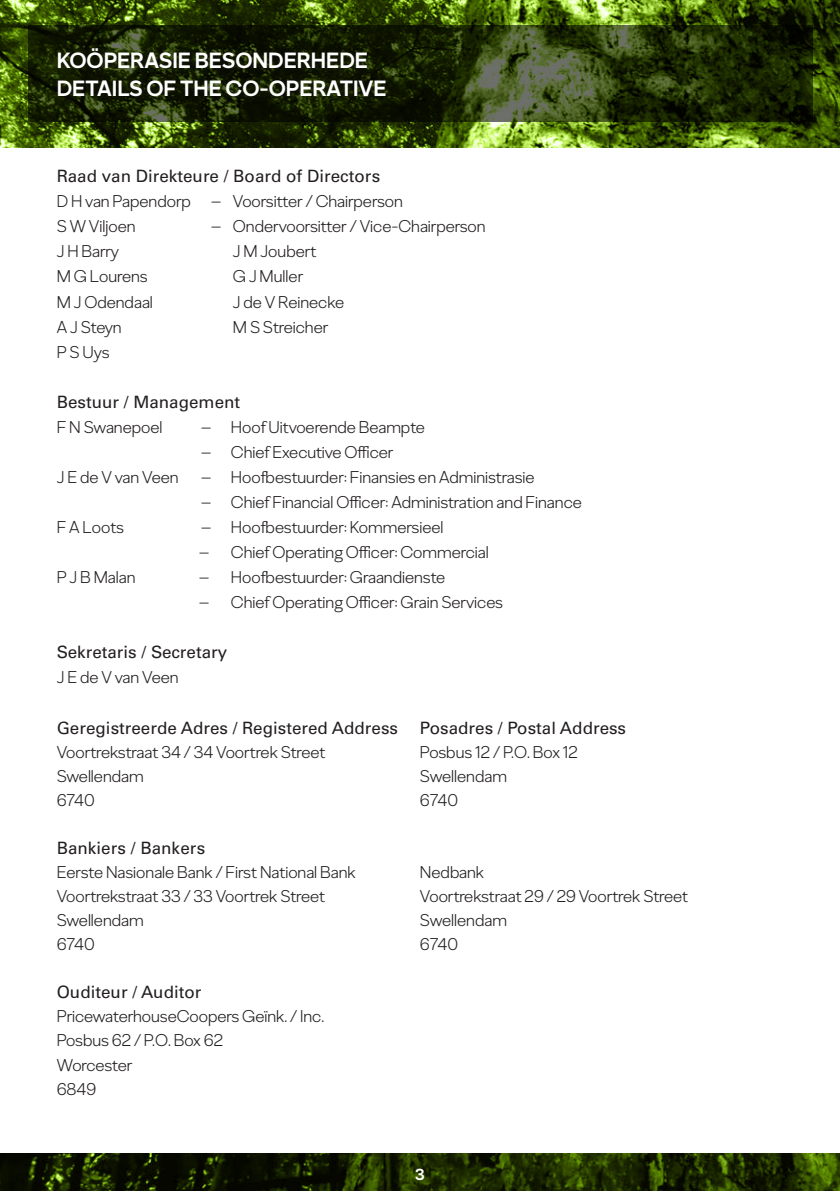
<style>
.page{position:relative;width:840px;height:1191px;background:#fff}
.page>*{position:absolute;margin:0;border:0;box-sizing:border-box;transform-origin:0 0}
.PAGE_HEADINGS{font:700 22px "Amorim Sans";color:#fff}
.BODY_COPY{font:300 17px "Amorim Sans";color:#231f20}
.BOLD{font:17px "Univers LT Std";color:#231f20}
.t1{font:700 16px "Amorim Sans";color:#fff}
</style>
<div class="page">
<svg style="left:0;top:1153px;width:839px;height:38px;background:#1b2800"></svg>
<svg style="left:0;top:0;width:839px;height:147px;background:#486410"></svg>
<svg style="left:28px;top:25px;width:784px;height:97px;background:#25310d"></svg>
<div style="left:50px;top:40px;width:348px;height:69px;background:#231f20;opacity:.4"></div>
<p class="PAGE_HEADINGS" style="left:57px;top:46px;width:312px">KOÖPERASIE BESONDERHEDE</p>
<p class="PAGE_HEADINGS" style="left:57px;top:74px;width:331px">DETAILS OF THE CO-OPERATIVE</p>
<p class="BOLD" style="left:57px;top:166px;width:325px">Raad van Direkteure / Board of Directors</p>
<p class="BODY_COPY" style="left:57px;top:191px;width:347px">D H van Papendorp – Voorsitter / Chairperson</p>
<p class="BODY_COPY" style="left:57px;top:216px;width:80px">S W Viljoen</p>
<p class="BODY_COPY" style="left:211px;top:216px;width:276px">– Ondervoorsitter / Vice-Chairperson</p>
<p class="BODY_COPY" style="left:57px;top:241px;width:64px">J H Barry</p>
<p class="BODY_COPY" style="left:233px;top:241px;width:85px">J M Joubert</p>
<p class="BODY_COPY" style="left:57px;top:266px;width:92px">M G Lourens</p>
<p class="BODY_COPY" style="left:233px;top:266px;width:72px">G J Muller</p>
<p class="BODY_COPY" style="left:57px;top:291px;width:98px">M J Odendaal</p>
<p class="BODY_COPY" style="left:233px;top:291px;width:113px">J de V Reinecke</p>
<p class="BODY_COPY" style="left:57px;top:316px;width:66px">A J Steyn</p>
<p class="BODY_COPY" style="left:233px;top:316px;width:97px">M S Streicher</p>
<p class="BODY_COPY" style="left:57px;top:341px;width:54px">P S Uys</p>
<p class="BOLD" style="left:57px;top:391px;width:185px">Bestuur / Management</p>
<p class="BODY_COPY" style="left:57px;top:416px;width:107px">F N Swanepoel</p>
<p class="BODY_COPY" style="left:201px;top:416px;width:225px">– Hoof Uitvoerende Beampte</p>
<p class="BODY_COPY" style="left:201px;top:441px;width:194px">– Chief Executive Officer</p>
<p class="BODY_COPY" style="left:57px;top:466px;width:123px">J E de V van Veen</p>
<p class="BODY_COPY" style="left:201px;top:466px;width:335px">– Hoofbestuurder: Finansies en Administrasie</p>
<p class="BODY_COPY" style="left:201px;top:491px;width:382px">– Chief Financial Officer: Administration and Finance</p>
<p class="BODY_COPY" style="left:57px;top:516px;width:69px">F A Loots</p>
<p class="BODY_COPY" style="left:201px;top:516px;width:244px">– Hoofbestuurder: Kommersieel</p>
<p class="BODY_COPY" style="left:199px;top:541px;width:291px">– Chief Operating Officer: Commercial</p>
<p class="BODY_COPY" style="left:57px;top:566px;width:80px">P J B Malan</p>
<p class="BODY_COPY" style="left:199px;top:566px;width:248px">– Hoofbestuurder: Graandienste</p>
<p class="BODY_COPY" style="left:199px;top:591px;width:305px">– Chief Operating Officer: Grain Services</p>
<p class="BOLD" style="left:57px;top:641px;width:172px">Sekretaris / Secretary</p>
<p class="BODY_COPY" style="left:57px;top:666px;width:123px">J E de V van Veen</p>
<p class="BOLD" style="left:57px;top:717px;width:342px">Geregistreerde Adres / Registered Address</p>
<p class="BOLD" style="left:420px;top:717px;width:207px">Posadres / Postal Address</p>
<p class="BODY_COPY" style="left:57px;top:741px;width:270px">Voortrekstraat 34 / 34 Voortrek Street</p>
<p class="BODY_COPY" style="left:420px;top:741px;width:159px">Posbus 12 / P.O. Box 12</p>
<p class="BODY_COPY" style="left:57px;top:765px;width:88px">Swellendam</p>
<p class="BODY_COPY" style="left:420px;top:765px;width:88px">Swellendam</p>
<p class="BODY_COPY" style="left:57px;top:789px;width:40px">6740</p>
<p class="BODY_COPY" style="left:420px;top:789px;width:40px">6740</p>
<p class="BOLD" style="left:57px;top:837px;width:150px">Bankiers / Bankers</p>
<p class="BODY_COPY" style="left:57px;top:861px;width:300px">Eerste Nasionale Bank / First National Bank</p>
<p class="BODY_COPY" style="left:420px;top:861px;width:66px">Nedbank</p>
<p class="BODY_COPY" style="left:57px;top:885px;width:270px">Voortrekstraat 33 / 33 Voortrek Street</p>
<p class="BODY_COPY" style="left:420px;top:885px;width:270px">Voortrekstraat 29 / 29 Voortrek Street</p>
<p class="BODY_COPY" style="left:57px;top:909px;width:88px">Swellendam</p>
<p class="BODY_COPY" style="left:420px;top:909px;width:88px">Swellendam</p>
<p class="BODY_COPY" style="left:57px;top:933px;width:40px">6740</p>
<p class="BODY_COPY" style="left:420px;top:933px;width:40px">6740</p>
<p class="BOLD" style="left:57px;top:981px;width:146px">Ouditeur / Auditor</p>
<p class="BODY_COPY" style="left:57px;top:1005px;width:269px">PricewaterhouseCoopers Geïnk. / Inc.</p>
<p class="BODY_COPY" style="left:57px;top:1029px;width:168px">Posbus 62 / P.O. Box 62</p>
<p class="BODY_COPY" style="left:57px;top:1054px;width:77px">Worcester</p>
<p class="BODY_COPY" style="left:57px;top:1078px;width:41px">6849</p>
<p class="t1" style="left:415px;top:1164px;width:11px">3</p>
</div>
